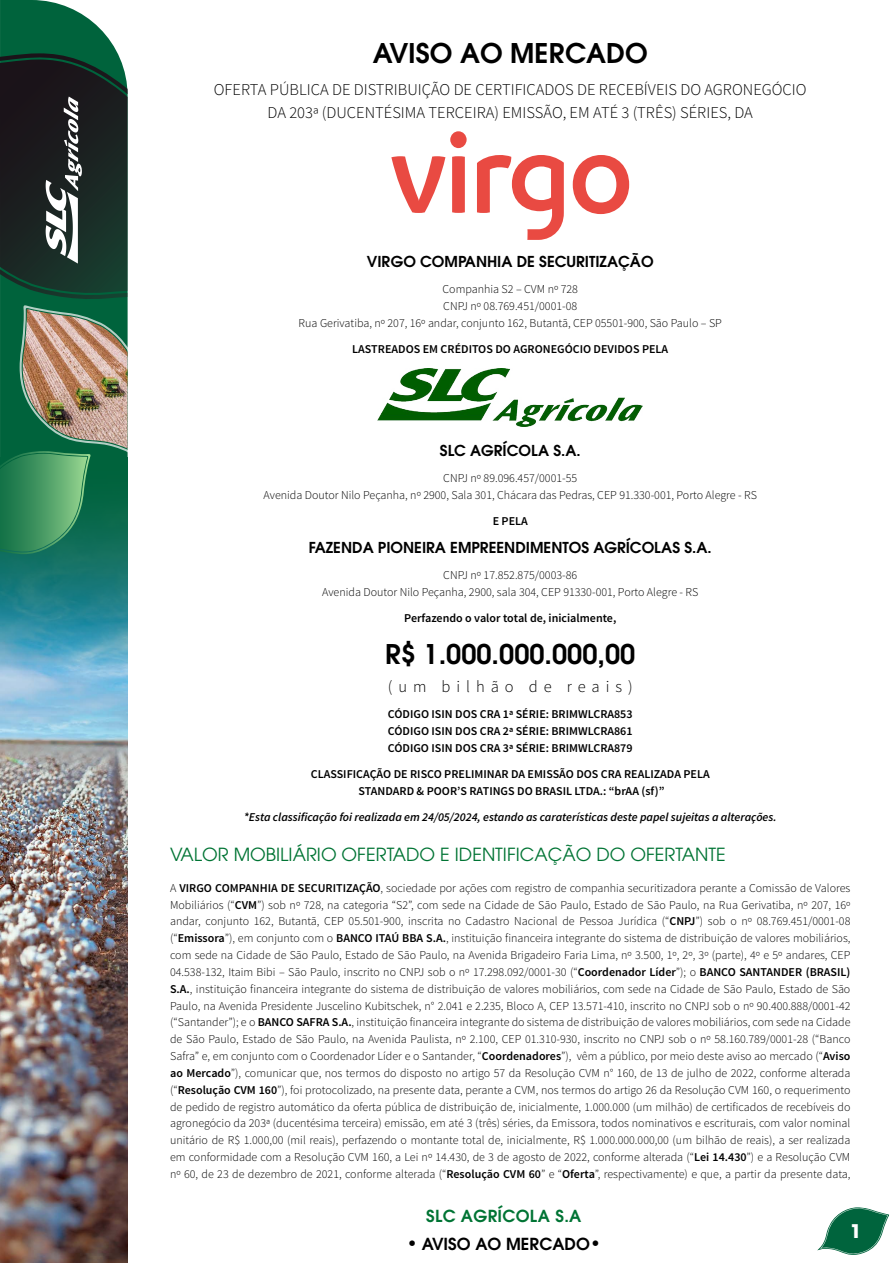
<style>
.page{position:relative;width:893px;height:1263px;background:#fff}
.page>*{position:absolute;margin:0;border:0;box-sizing:border-box;transform-origin:0 0}
.VALOR{font:600 27px "ITC Avant Garde Pro";color:#000}
.TIPO_DE_ANUNCIO{font:600 27px "ITC Avant Garde Pro";color:#000}
.t1{font:700 18.75px "ITC Avant Garde Pro";color:#fff}
.TITULO_ITENS{font:18px "ITC Avant Garde Pro";color:#007434}
.TIPO_DE_OFERTA{font:300 16.5px/23.4px "Source Sans Pro";color:#000;text-align:center}
.EXTENSO{font:300 16.5px "Source Sans Pro";letter-spacing:.36em;color:#000}
.t2{font:600 16.5px "ITC Avant Garde Pro";color:#000}
.t3{font:600 16.5px "ITC Avant Garde Pro";letter-spacing:.02em;color:#007434}
.NOME_DO_FUNDO{font:600 15px "ITC Avant Garde Pro";color:#000}
.CNPJ{font:300 12px/16.8px "Source Sans Pro";color:#000;text-align:center}
.CODIGO_ISIN{font:600 12px/17.1px "Source Sans Pro";color:#000;text-align:justify}
.CODIGO_ISIN-2{font:italic 600 12px "Source Sans Pro";color:#000}
.MONTANTE{font:600 12px "Source Sans Pro";color:#000}
.CNPJ-2{font:600 12px "Source Sans Pro";color:#000}
.s1{font-weight:600}
.s2{font-size:18px}
</style>
<div class="page">
<svg style="left:0;top:0;width:117px;height:52px;fill:#00633c"></svg>
<img style="left:0;top:670px;width:128px;height:593px">
<svg style="left:0;top:557px;width:128px;height:113px;background:#328c9a"></svg>
<svg style="left:0;top:52px;width:128px;height:505px;background:#3c5c47"></svg>
<svg style="left:817px;top:1207px;width:72px;height:48px"></svg>
<svg style="left:391px;top:156px;width:54px;height:57px"></svg>
<svg style="left:450px;top:131px;width:17px;height:17px"></svg>
<svg style="left:452px;top:156px;width:13px;height:57px"></svg>
<svg style="left:573px;top:155px;width:56px;height:59px"></svg>
<svg style="left:477px;top:155px;width:87px;height:85px"></svg>
<img style="left:378px;top:369px;width:265px;height:57px">
<p class="TIPO_DE_ANUNCIO" style="left:373px;top:35px;width:276px">AVISO AO MERCADO</p>
<p class="TIPO_DE_OFERTA" style="left:214px;top:78px;width:594px">OFERTA PÚBLICA DE DISTRIBUIÇÃO DE CERTIFICADOS DE RECEBÍVEIS DO AGRONEGÓCIO<br>DA 203ª (DUCENTÉSIMA TERCEIRA) EMISSÃO, EM ATÉ 3 (TRÊS) SÉRIES, DA</p>
<p class="NOME_DO_FUNDO" style="left:367px;top:252px;width:288px">VIRGO COMPANHIA DE SECURITIZAÇÃO</p>
<p class="CNPJ" style="left:299px;top:281px;width:425px">Companhia S2 – CVM nº 728<br>CNPJ nº 08.769.451/0001-08<br>Rua Gerivatiba, nº 207, 16º andar, conjunto 162, Butantã, CEP 05501-900, São Paulo – SP</p>
<p class="MONTANTE" style="left:352px;top:341px;width:317px">LASTREADOS EM CRÉDITOS DO AGRONEGÓCIO DEVIDOS PELA</p>
<p class="NOME_DO_FUNDO" style="left:440px;top:440px;width:142px">SLC AGRÍCOLA S.A.</p>
<p class="CNPJ" style="left:264px;top:469px;width:495px">CNPJ nº 89.096.457/0001-55<br>Avenida Doutor Nilo Peçanha, nº 2900, Sala 301, Chácara das Pedras, CEP 91.330-001, Porto Alegre - RS</p>
<p class="CNPJ-2" style="left:493px;top:514px;width:37px">E PELA</p>
<p class="NOME_DO_FUNDO" style="left:309px;top:537px;width:404px">FAZENDA PIONEIRA EMPREENDIMENTOS AGRÍCOLAS S.A.</p>
<p class="CNPJ" style="left:322px;top:566px;width:378px">CNPJ nº 17.852.875/0003-86<br>Avenida Doutor Nilo Peçanha, 2900, sala 304, CEP 91330-001, Porto Alegre - RS</p>
<p class="CODIGO_ISIN" style="left:404px;top:610px;width:214px">Perfazendo o valor total de, inicialmente,</p>
<p class="VALOR" style="left:385px;top:636px;width:252px">R$ 1.000.000.000,00</p>
<p class="EXTENSO" style="left:388px;top:676px;width:246px">(um bilhão de reais)</p>
<p class="CODIGO_ISIN" style="left:388px;top:706px;width:246px">CÓDIGO ISIN DOS CRA 1ª SÉRIE: BRIMWLCRA853<br>CÓDIGO ISIN DOS CRA 2ª SÉRIE: BRIMWLCRA861<br>CÓDIGO ISIN DOS CRA 3ª SÉRIE: BRIMWLCRA879</p>
<p class="CODIGO_ISIN" style="left:311px;top:766px;width:400px;text-align:center">CLASSIFICAÇÃO DE RISCO PRELIMINAR DA EMISSÃO DOS CRA REALIZADA PELA<br>STANDARD &amp; POOR’S RATINGS DO BRASIL LTDA.: “brAA (sf)”</p>
<p class="CODIGO_ISIN-2" style="left:244px;top:810px;width:534px">*Esta classificação foi realizada em 24/05/2024, estando as caraterísticas deste papel sujeitas a alterações.</p>
<p class="TITULO_ITENS" style="left:170px;top:844px;width:557px">VALOR MOBILIÁRIO OFERTADO E IDENTIFICAÇÃO DO OFERTANTE</p>
<p class="CNPJ" style="left:170px;top:879px;width:682px;text-align:justify">A <span class="s1">VIRGO COMPANHIA DE SECURITIZAÇÃO</span>, sociedade por ações com registro de companhia securitizadora perante a Comissão de Valores Mobiliários (“<span class="s1">CVM</span>”) sob nº 728, na categoria “S2”, com sede na Cidade de São Paulo, Estado de São Paulo, na Rua Gerivatiba, nº 207, 16º andar, conjunto 162, Butantã, CEP 05.501-900, inscrita no Cadastro Nacional de Pessoa Jurídica (“<span class="s1">CNPJ</span>”) sob o nº 08.769.451/0001-08 (“<span class="s1">Emissora</span>”), em conjunto com o <span class="s1">BANCO ITAÚ BBA S.A.</span>, instituição financeira integrante do sistema de distribuição de valores mobiliários, com sede na Cidade de São Paulo, Estado de São Paulo, na Avenida Brigadeiro Faria Lima, nº 3.500, 1º, 2º, 3º (parte), 4º e 5º andares, CEP 04.538-132, Itaim Bibi – São Paulo, inscrito no CNPJ sob o nº 17.298.092/0001-30 (“<span class="s1">Coordenador Líder</span>”); o <span class="s1">BANCO SANTANDER (BRASIL)<br>S.A.</span>, instituição financeira integrante do sistema de distribuição de valores mobiliários, com sede na Cidade de São Paulo, Estado de São Paulo, na Avenida Presidente Juscelino Kubitschek, n° 2.041 e 2.235, Bloco A, CEP 13.571-410, inscrito no CNPJ sob o nº 90.400.888/0001-42 (“Santander”); e o <span class="s1">BANCO SAFRA S.A.</span>, instituição financeira integrante do sistema de distribuição de valores mobiliários, com sede na Cidade de São Paulo, Estado de São Paulo, na Avenida Paulista, nº 2.100, CEP 01.310-930, inscrito no CNPJ sob o nº 58.160.789/0001-28 (“Banco Safra” e, em conjunto com o Coordenador Líder e o Santander, “<span class="s1">Coordenadores</span>”), vêm a público, por meio deste aviso ao mercado (“<span class="s1">Aviso ao Mercado</span>”), comunicar que, nos termos do disposto no artigo 57 da Resolução CVM n° 160, de 13 de julho de 2022, conforme alterada (“<span class="s1">Resolução CVM 160</span>”), foi protocolizado, na presente data, perante a CVM, nos termos do artigo 26 da Resolução CVM 160, o requerimento de pedido de registro automático da oferta pública de distribuição de, inicialmente, 1.000.000 (um milhão) de certificados de recebíveis do agronegócio da 203ª (ducentésima terceira) emissão, em até 3 (três) séries, da Emissora, todos nominativos e escriturais, com valor nominal unitário de R$ 1.000,00 (mil reais), perfazendo o montante total de, inicialmente, R$ 1.000.000.000,00 (um bilhão de reais), a ser realizada em conformidade com a Resolução CVM 160, a Lei nº 14.430, de 3 de agosto de 2022, conforme alterada (“<span class="s1">Lei 14.430</span>”) e a Resolução CVM nº 60, de 23 de dezembro de 2021, conforme alterada (“<span class="s1">Resolução CVM 60</span>” e “<span class="s1">Oferta</span>”, respectivamente) e que, a partir da presente data,</p>
<h3 class="t3" style="left:426px;top:1205px;width:157px">SLC AGRÍCOLA S.A</h3>
<h3 class="t2" style="left:407px;top:1233px;width:195px"><span class="s2">•</span> AVISO AO MERCADO<span class="s2">•</span></h3>
<h2 class="t1" style="left:850px;top:1218px;width:13px">1</h2>
</div>
